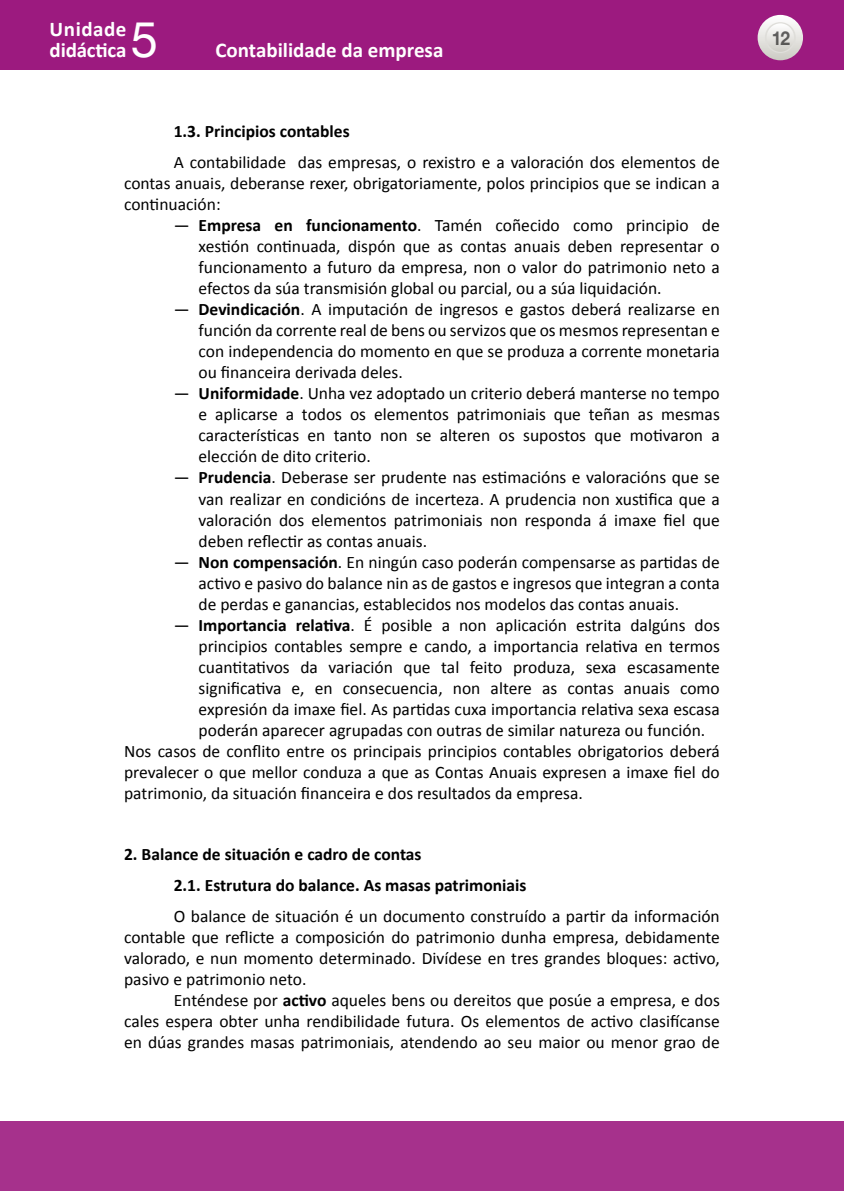
<style>
.page{position:relative;width:844px;height:1191px;background:#fff}
.page>*{position:absolute;margin:0;border:0;box-sizing:border-box;transform-origin:0 0}
.t1{font:49px "Helvetica Neue";color:#fff}
.t2{font:700 21px/21px "Calibri";color:#fff}
.t3{font:700 19.25px "Helvetica Neue";color:#000;scale:.9 1}
.TEXTO{font:17.5px/21px "Calibri";color:#000;text-align:justify}
.TXTO{font:17.5px/21.2px "Calibri";color:#000;text-align:justify}
.TXTO_sin_SANGRE{font:17.5px/21px "Calibri";color:#000;text-align:justify}
._2º_Epigrafe{font:700 17.5px "Calibri";color:#000}
._1º_Epigrafe{font:700 17.5px "Calibri";color:#000}
.s1{font-weight:700}
</style>
<div class="page">
<div style="left:0;top:0;width:843px;height:69px;background:#9c1a7f"></div>
<svg style="left:757px;top:15px;width:45px;height:45px"></svg>
<svg style="left:765px;top:23px;width:29px;height:29px"></svg>
<div style="left:764px;top:22px;width:31px;height:31px;border:1px solid #dfdeda;border-radius:50%"></div>
<div style="left:0;top:1121px;width:843px;height:70px;background:#a6318c"></div>
<p class="t2" style="left:50px;top:19px;width:78px">Unidade didáctica</p>
<h1 class="t1" style="left:131px;top:5px;width:29px">5</h1>
<p class="t2" style="left:215px;top:40px;width:229px">Contabilidade da empresa</p>
<p class="_2º_Epigrafe" style="left:174px;top:120px;width:177px">1.3. Principios contables</p>
<p class="TXTO" style="left:124px;top:152px;width:597px;text-indent:50px">A contabilidade das empresas, o rexistro e a valoración dos elementos de contas anuais, deberanse rexer, obrigatoriamente, polos principios que se indican a continuación:</p>
<p class="TEXTO" style="left:198px;top:215px;width:522px;text-indent:-25px">— <span class="s1">Empresa en funcionamento</span>. Tamén coñecido como principio de xestión continuada, dispón que as contas anuais deben representar o funcionamento a futuro da empresa, non o valor do patrimonio neto a efectos da súa transmisión global ou parcial, ou a súa liquidación.</p>
<p class="TEXTO" style="left:198px;top:299px;width:522px;text-indent:-25px">— <span class="s1">Devindicación</span>. A imputación de ingresos e gastos deberá realizarse en función da corrente real de bens ou servizos que os mesmos representan e con independencia do momento en que se produza a corrente monetaria ou financeira derivada deles.</p>
<p class="TEXTO" style="left:198px;top:383px;width:522px;text-indent:-25px">— <span class="s1">Uniformidade</span>. Unha vez adoptado un criterio deberá manterse no tempo e aplicarse a todos os elementos patrimoniais que teñan as mesmas características en tanto non se alteren os supostos que motivaron a elección de dito criterio.</p>
<p class="TEXTO" style="left:198px;top:467px;width:522px;text-indent:-25px">— <span class="s1">Prudencia</span>. Deberase ser prudente nas estimacións e valoracións que se van realizar en condicións de incerteza. A prudencia non xustifica que a valoración dos elementos patrimoniais non responda á imaxe fiel que deben reflectir as contas anuais.</p>
<p class="TEXTO" style="left:198px;top:551px;width:522px;text-indent:-25px">— <span class="s1">Non compensación</span>. En ningún caso poderán compensarse as partidas de activo e pasivo do balance nin as de gastos e ingresos que integran a conta de perdas e ganancias, establecidos nos modelos das contas anuais.</p>
<p class="TEXTO" style="left:198px;top:614px;width:522px;text-indent:-25px">— <span class="s1">Importancia relativa</span>. É posible a non aplicación estrita dalgúns dos principios contables sempre e cando, a importancia relativa en termos cuantitativos da variación que tal feito produza, sexa escasamente significativa e, en consecuencia, non altere as contas anuais como expresión da imaxe fiel. As partidas cuxa importancia relativa sexa escasa poderán aparecer agrupadas con outras de similar natureza ou función.</p>
<p class="TXTO_sin_SANGRE" style="left:124px;top:740px;width:597px">Nos casos de conflito entre os principais principios contables obrigatorios deberá prevalecer o que mellor conduza a que as Contas Anuais expresen a imaxe fiel do patrimonio, da situación financeira e dos resultados da empresa.</p>
<p class="_1º_Epigrafe" style="left:124px;top:842px;width:299px">2. Balance de situación e cadro de contas</p>
<p class="_2º_Epigrafe" style="left:174px;top:873px;width:354px">2.1. Estrutura do balance. As masas patrimoniais</p>
<p class="TXTO" style="left:124px;top:905px;width:597px;text-indent:50px">O balance de situación é un documento construído a partir da información contable que reflicte a composición do patrimonio dunha empresa, debidamente valorado, e nun momento determinado. Divídese en tres grandes bloques: activo, pasivo e patrimonio neto.</p>
<p class="TXTO" style="left:124px;top:989px;width:597px;text-indent:50px">Enténdese por <span class="s1">activo</span> aqueles bens ou dereitos que posúe a empresa, e dos cales espera obter unha rendibilidade futura. Os elementos de activo clasifícanse en dúas grandes masas patrimoniais, atendendo ao seu maior ou menor grao de</p>
<p class="t3" style="left:770px;top:26px;width:23px">12</p>
</div>
